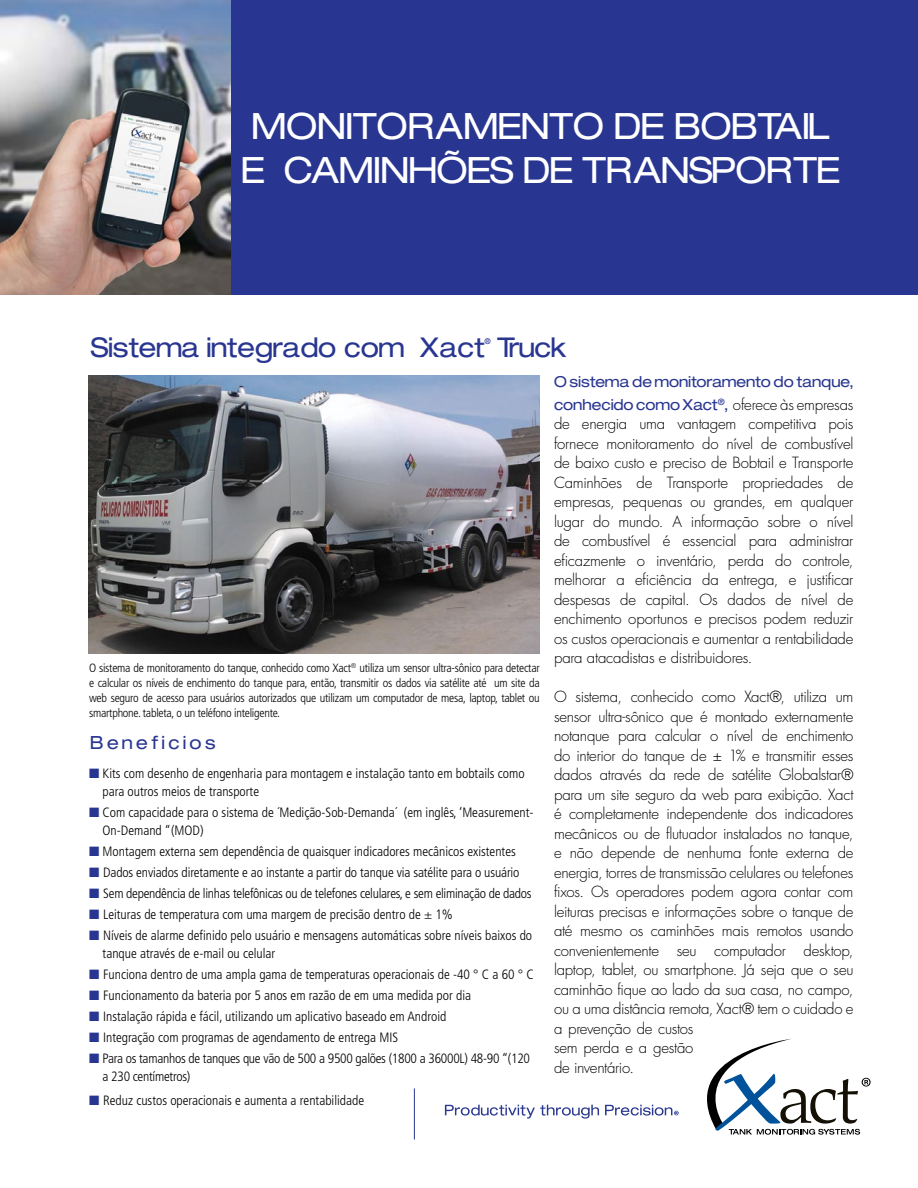
<style>
.page{position:relative;width:918px;height:1188px;background:#fff}
.page>*{position:absolute;margin:0;border:0;box-sizing:border-box;transform-origin:0 0}
.t1{font:36px/43.5px "Context Reprise Expanded S Si";color:#fff}
.t2{font:27px "Context Reprise Expanded S Si";color:#283691}
.t3{font:18px "Context Reprise Expanded S Si";letter-spacing:.2em;color:#283691}
.t4{font:300 15px/19.5px "Futura";letter-spacing:-.02em;color:#000;text-align:justify}
.t5{font:15px/22.5px "Context Reprise Expanded S Si";letter-spacing:.01em;color:#283691}
.t6{font:300 condensed 13.5px/18px "Frutiger";color:#000}
.t7{font:300 condensed 13.5px/18px "Frutiger";letter-spacing:-.02em;color:#000}
.t8{font:300 condensed 12px/15px "Frutiger";letter-spacing:-.02em;color:#000;text-align:justify}
.t9{font:7.8px "Context Reprise Expanded S Si";color:#283691}
.s1{font-family:"Futura";font-weight:300;color:#000}
.s2{color:#283691}
</style>
<div class="page">
<div style="left:231px;top:0;width:687px;height:294px;background:#283691"></div>
<svg style="left:445px;top:1105px;width:154px;height:14px"></svg>
<svg style="left:605px;top:1105px;width:74px;height:11px"></svg>
<hr style="left:414px;top:1088px;width:1px;height:51px;background:#283691">
<img style="left:0;top:0;width:231px;height:294px">
<svg style="left:707px;top:1039px;width:164px;height:96px"></svg>
<img style="left:89px;top:376px;width:451px;height:278px">
<h1 class="t1" style="left:242px;top:104px;width:599px">MONITORAMENTO DE BOBTAIL<br>E CAMINHÕES DE TRANSPORTE</h1>
<h2 class="t2" style="left:91px;top:331px;width:395px">Sistema integrado com Xact</h2>
<p class="t9" style="left:485px;top:336px;width:7px">®</p>
<h2 class="t2" style="left:497px;top:331px;width:71px">Truck</h2>
<p class="t5" style="left:554px;top:370px;width:301px">O sistema de monitoramento do tanque, conhecido como Xact<sup>®</sup>, <span class="s1">oferece às empresas</span></p>
<p class="t4" style="left:554px;top:414px;width:301px">de energia uma vantagem competitiva pois fornece monitoramento do nível de combustível de baixo custo e preciso de Bobtail e Transporte Caminhões de Transporte propriedades de empresas, pequenas ou grandes, em qualquer lugar do mundo. A informação sobre o nível de combustível é essencial para administrar eficazmente o inventário, perda do controle, melhorar a eficiência da entrega, e justificar despesas de capital. Os dados de nível de enchimento oportunos e precisos podem reduzir os custos operacionais e aumentar a rentabilidade para atacadistas e distribuidores.</p>
<p class="t4" style="left:554px;top:687px;width:301px;text-align:left">O sistema, conhecido como Xact®, utiliza um sensor ultra-sônico que é montado externamente notanque para calcular o nível de enchimento do interior do tanque de ± 1% e transmitir esses dados através da rede de satélite Globalstar® para um site seguro da web para exibição. Xact é completamente independente dos indicadores mecânicos ou de flutuador instalados no tanque, e não depende de nenhuma fonte externa de energia, torres de transmissão celulares ou telefones fixos. Os operadores podem agora contar com leituras precisas e informações sobre o tanque de até mesmo os caminhões mais remotos usando convenientemente seu computador desktop, laptop, tablet, ou smartphone. Já seja que o seu caminhão fique ao lado da sua casa, no campo, ou a uma distância remota, Xact® tem o cuidado e a prevenção de custos<br>sem perda e a gestão<br>de inventário.</p>
<p class="t8" style="left:89px;top:661px;width:452px">O sistema de monitoramento do tanque, conhecido como Xact<sup>®</sup> utiliza um sensor ultra-sônico para detectar e calcular os níveis de enchimento do tanque para, então, transmitir os dados via satélite até um site da web seguro de acesso para usuários autorizados que utilizam um computador de mesa, laptop, tablet ou smartphone. tableta, o un teléfono inteligente.</p>
<p class="t3" style="left:91px;top:732px;width:127px">Beneficios</p>
<p class="t6" style="left:103px;top:764px;width:424px;text-indent:-14px"><span class="s2">■</span> Kits com desenho de engenharia para montagem e instalação tanto em bobtails como para outros meios de transporte</p>
<p class="t6" style="left:103px;top:803px;width:432px;text-indent:-14px"><span class="s2">■</span> Com capacidade para o sistema de ´Medição-Sob-Demanda´ (em inglês, ‘Measurement-<br>On-Demand “(MOD)</p>
<p class="t6" style="left:89px;top:842px;width:428px"><span class="s2">■</span> Montagem externa sem dependência de quaisquer indicadores mecânicos existentes</p>
<p class="t6" style="left:89px;top:863px;width:432px"><span class="s2">■</span> Dados enviados diretamente e ao instante a partir do tanque via satélite para o usuário</p>
<p class="t7" style="left:89px;top:884px;width:444px"><span class="s2">■</span> Sem dependência de linhas telefônicas ou de telefones celulares, e sem eliminação de dados</p>
<p class="t6" style="left:89px;top:905px;width:365px"><span class="s2">■</span> Leituras de temperatura com uma margem de precisão dentro de ± 1%</p>
<p class="t6" style="left:103px;top:926px;width:431px;text-indent:-14px"><span class="s2">■</span> Níveis de alarme definido pelo usuário e mensagens automáticas sobre níveis baixos do tanque através de e-mail ou celular</p>
<p class="t6" style="left:89px;top:965px;width:446px"><span class="s2">■</span> Funciona dentro de uma ampla gama de temperaturas operacionais de -40 ° C a 60 ° C</p>
<p class="t6" style="left:89px;top:986px;width:383px"><span class="s2">■</span> Funcionamento da bateria por 5 anos em razão de em uma medida por dia</p>
<p class="t6" style="left:89px;top:1007px;width:359px"><span class="s2">■</span> Instalação rápida e fácil, utilizando um aplicativo baseado em Android</p>
<p class="t6" style="left:89px;top:1028px;width:311px"><span class="s2">■</span> Integração com programas de agendamento de entrega MIS</p>
<p class="t7" style="left:103px;top:1049px;width:429px;text-indent:-14px"><span class="s2">■</span> Para os tamanhos de tanques que vão de 500 a 9500 galões (1800 a 36000L) 48-90 “(120 a 230 centímetros)</p>
<p class="t6" style="left:89px;top:1091px;width:277px"><span class="s2">■</span> Reduz custos operacionais e aumenta a rentabilidade</p>
</div>
